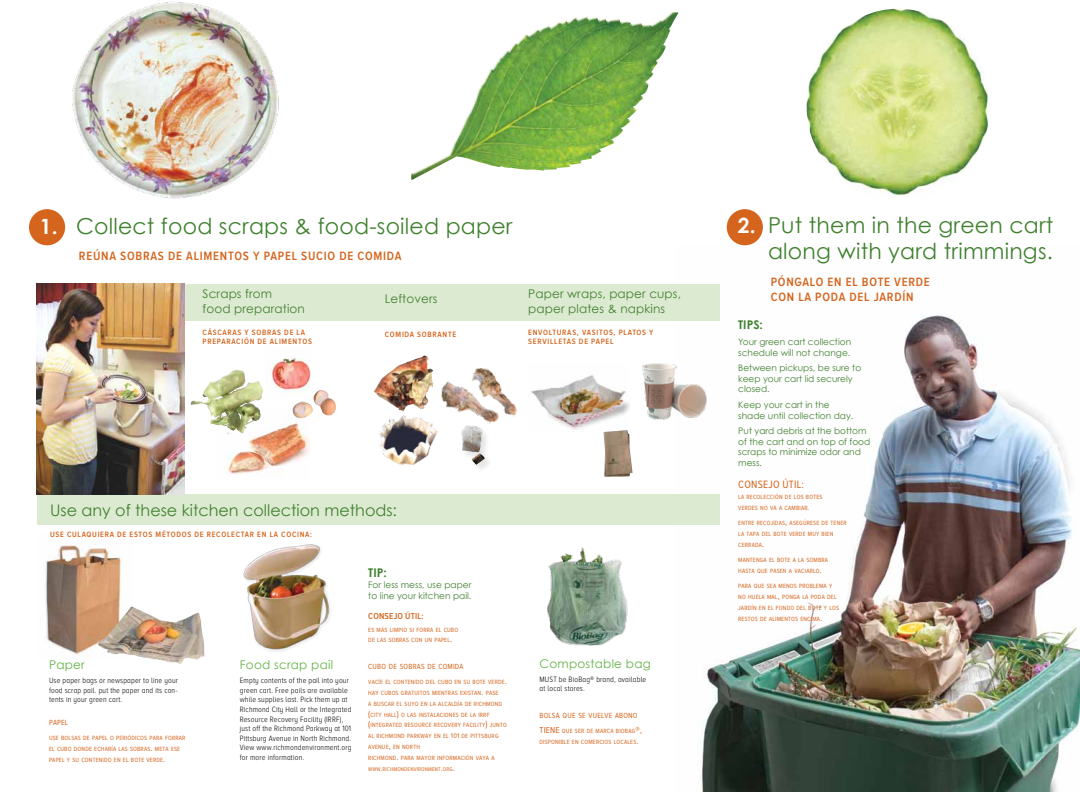
<style>
.page{position:relative;width:1080px;height:792px;background:#fff}
.page>*{position:absolute;margin:0;border:0;box-sizing:border-box;transform-origin:0 0}
.t1{font:22px/26.4px "Century Gothic";letter-spacing:.01em;color:#418230;text-align:right}
.t2{font:16px "Century Gothic";color:#418230}
.t3{font:600 12.5px/15px "Proxima Nova A Cond";letter-spacing:.06em;color:#d5641c}
.t4{font:12px/14.4px "Century Gothic";letter-spacing:.01em;color:#418230}
.t5{font:12px "Century Gothic";letter-spacing:.02em;color:#63b346}
.t6{font:700 12px "Century Gothic";color:#418230}
.t7{font:11px "Proxima Nova A Cond";color:#d5641c}
.t8{font:9px/10.8px "Century Gothic";color:#418230}
.t9{font:600 9px "Proxima Nova A Cond";letter-spacing:.02em;color:#d5641c}
.t10{font:9px "Proxima Nova A Cond";color:#d5641c}
.t11{font:300 8px/9.6px "Proxima Nova A Cond";letter-spacing:.02em;color:#000}
.t12{font:600 8px/9.6px "Proxima Nova A Cond";letter-spacing:.09em;color:#d5641c}
.t13{font:7.7px "Proxima Nova A Cond";letter-spacing:.03em;color:#d5641c}
.t14{font:6.3px/10.8px "Proxima Nova A Cond";letter-spacing:.03em;color:#d5641c}
.t15{font:5.6px "Proxima Nova A Cond";letter-spacing:.03em;color:#d5641c}
.s1{font-weight:700;font-size:21px;color:#fff}
.s2{font-size:9px}
.s3{font-size:7px}
.s4{font-size:8px}
</style>
<div class="page">
<img style="left:243px;top:544px;width:88px;height:107px">
<img style="left:674px;top:245px;width:406px;height:547px">
<div style="left:37px;top:284px;width:683px;height:36px;background:#ddead2"></div>
<div style="left:37px;top:495px;width:683px;height:30px;background:#ddead2"></div>
<img style="left:267px;top:358px;width:44px;height:35px">
<div style="left:29px;top:209px;width:36px;height:36px;background:#d5641c;border-radius:50%"></div>
<img style="left:72px;top:1px;width:207px;height:198px">
<img style="left:536px;top:375px;width:94px;height:56px">
<img style="left:374px;top:355px;width:59px;height:57px">
<img style="left:433px;top:368px;width:103px;height:54px">
<img style="left:642px;top:351px;width:69px;height:77px">
<img style="left:806px;top:9px;width:183px;height:188px">
<img style="left:226px;top:408px;width:83px;height:66px">
<img style="left:191px;top:370px;width:45px;height:56px">
<img style="left:411px;top:16px;width:256px;height:164px">
<div style="left:461px;top:425px;width:31px;height:48px;background:#000;opacity:.1"></div>
<img style="left:449px;top:417px;width:46px;height:48px">
<img style="left:603px;top:430px;width:30px;height:47px">
<div style="left:727px;top:209px;width:36px;height:36px;background:#d5641c;border-radius:50%"></div>
<img style="left:45px;top:544px;width:78px;height:115px">
<img style="left:98px;top:606px;width:107px;height:59px">
<img style="left:379px;top:416px;width:59px;height:49px">
<img style="left:290px;top:390px;width:46px;height:33px">
<img style="left:37px;top:284px;width:148px;height:211px">
<img style="left:547px;top:547px;width:81px;height:99px">
<h1 class="t1" style="left:40px;top:213px;width:474px"><span class="s1">1.</span> Collect food scraps &amp; food-soiled paper</h1>
<h3 class="t3" style="left:79px;top:249px;width:324px">REÚNA SOBRAS DE ALIMENTOS Y PAPEL SUCIO DE COMIDA</h3>
<h3 class="t4" style="left:203px;top:287px;width:104px">Scraps from<br>food preparation</h3>
<h3 class="t4" style="left:385px;top:291px;width:54px">Leftovers</h3>
<h3 class="t4" style="left:528px;top:287px;width:154px">Paper wraps, paper cups, paper plates &amp; napkins</h3>
<p class="t12" style="left:203px;top:327px;width:110px">CÁSCARAS Y SOBRAS DE LA<br>PREPARACIÓN DE ALIMENTOS</p>
<p class="t12" style="left:528px;top:327px;width:127px">ENVOLTURAS, VAS ITOS, PLATOS Y<br>SERVILLETAS DE PAP</p>
<p class="t12" style="left:385px;top:330px;width:73px">COMIDA SOBRANTE</p>
<p class="t12" style="left:606px;top:337px;width:9px">EL</p>
<h2 class="t2" style="left:50px;top:501px;width:349px">Use any of these kitchen collection methods:</h2>
<p class="t12" style="left:50px;top:530px;width:264px">USE CULAQUIERA DE ESTOS MÉTODOS DE RECOLECTAR EN LA COCINA:</p>
<h3 class="t5" style="left:49px;top:657px;width:37px">Paper</h3>
<p class="t11" style="left:49px;top:676px;width:131px;text-align:justify">Use paper bags or newspaper to line your food scrap pail. put the paper and its con&shy;tents in your green cart.</p>
<p class="t13" style="left:49px;top:718px;width:21px">PAPEL</p>
<p class="t14" style="left:49px;top:732px;width:138px">USE BOLSAS DE PAPEL O PERIÓDICOS PARA FORRAR<br>EL CUBO DONDE ECHARÍA LAS SOBRAS<span class="s2">.</span> META ESE<br>PAPEL Y SU CONTENIDO EN EL BOTE VERDE<span class="s2">.</span></p>
<h3 class="t5" style="left:240px;top:657px;width:95px">Food scrap pail</h3>
<p class="t11" style="left:240px;top:676px;width:113px">Empty contents of the pail into your green cart. Free pails are available while supplies last. Pick them up at Richmond City Hall or the Integrated Resource Recovery Facility (irrf</p>
<p class="t11" style="left:240px;top:714px;width:113px;text-indent:100px">), just off the Richmond Parkway at 101<br>Pittsburg Avenue in North Richmond.<br>View www.richmondenvironment.org for more information.</p>
<h3 class="t6" style="left:368px;top:565px;width:20px">Tip:</h3>
<h3 class="t8" style="left:368px;top:579px;width:105px">For less mess, use paper to line your kitchen pail.</h3>
<h3 class="t9" style="left:368px;top:611px;width:57px">CONSEJO ÚTIL:</h3>
<p class="t14" style="left:368px;top:624px;width:91px">ES MÁS LIMPIO SI FORRA EL CUBO<br>DE LAS SOBRAS CON UN PAPEL<span class="s2">.</span></p>
<p class="t13" style="left:368px;top:662px;width:97px">CUBO DE SOBRAS DE COMIDA</p>
<p class="t14" style="left:368px;top:677px;width:140px">VACÍE EL CONTENIDO DEL CUBO EN SU BOTE VERDE<span class="s2">.<br></span>HAY CUBOS GRATUITOS MIENTRAS EXISTAN<span class="s2">.</span> PASE<br>A BUSCAR EL SUYO EN LA ALCALDÍA DE RICHMOND <span class="s2">(</span>CITY HALL<span class="s2">)</span> O LAS INSTALACIONES DE LA IRRF <span class="s2">(</span>INTEGRATED RESOURCE RECOVERY FACILITY<span class="s2">)</span> JUNTO AL RICHMOND PARKWAY EN EL <span class="s3">101</span> DE PITTSBURG AVENUE<span class="s2">,</span> EN NORTH<br>RICHMOND<span class="s2">.</span> PARA MAYOR INFORMACIÓN VAYA A</p>
<p class="t15" style="left:368px;top:766px;width:88px">WWW<span class="s4">.</span>RICHMONDENVIRONMENT<span class="s4">.</span>ORG<span class="s2">.</span></p>
<h3 class="t5" style="left:540px;top:656px;width:113px">Compostable bag</h3>
<p class="t11" style="left:540px;top:674px;width:108px">MUST be BioBag® brand, available at local stores.</p>
<p class="t13" style="left:540px;top:711px;width:100px">BOLSA QUE SE VUELVE ABONO</p>
<h3 class="t10" style="left:540px;top:725px;width:5px">TIENE</h3>
<p class="t14" style="left:540px;top:726px;width:104px;text-indent:22px">QUE SER DE MARCA BIOBAG<span class="s2">®,<br></span>DISPONIBLE EN COMERCIOS LOCALES<span class="s2">.</span></p>
<h1 class="t1" style="left:738px;top:211px;width:317px"><span class="s1">2.</span> Put them in the green cart along with yard trimmings.</h1>
<h3 class="t3" style="left:771px;top:274px;width:161px">PÓNGALO EN EL BOTE VERDE<br>CON LA PODA DEL JARDÍN</h3>
<h3 class="t6" style="left:738px;top:318px;width:26px">Tips:</h3>
<h3 class="t8" style="left:738px;top:336px;width:114px">Your green cart collection schedule will not change.</h3>
<h3 class="t8" style="left:738px;top:362px;width:125px">Between pickups, be sure to keep your cart lid securely closed.</h3>
<h3 class="t8" style="left:738px;top:399px;width:117px">Keep your cart in the shade until collection day.</h3>
<h3 class="t8" style="left:738px;top:425px;width:134px">Put yard debris at the bottom of the cart and on top of food scraps to minimize odor and mess.</h3>
<h3 class="t7" style="left:738px;top:479px;width:7px">CONSE</h3>
<h3 class="t7" style="left:768px;top:479px;width:37px">JO ÚTIL:</h3>
<p class="t14" style="left:738px;top:492px;width:86px">LA RECOLECCIÓN DE LOS BOTES<br>VERDES NO VA A CAMBIAR<span class="s2">.</span></p>
<p class="t14" style="left:738px;top:518px;width:110px">ENTRE RECOJIDAS<span class="s2">,</span> ASEGÚRESE DE TENER<br>LA TAPA DEL BOTE VERDE MUY BIEN<br>CERRADA<span class="s2">.</span></p>
<p class="t14" style="left:738px;top:555px;width:91px">MANTENGA EL BOTE A LA SOMBRA<br>HASTA QUE PASEN A VACIARLO<span class="s2">.</span></p>
<p class="t14" style="left:738px;top:581px;width:102px">PARA QUE SEA MENOS PROBLEMA Y<br>NO HUELA MAL<span class="s2">,</span> PONGA LA PODA DEL<br>JARDÍN EN EL FONDO DEL BOTE Y LOS<br>RESTOS DE ALIMENTOS ENCIMA<span class="s2">.</span></p>
</div>
